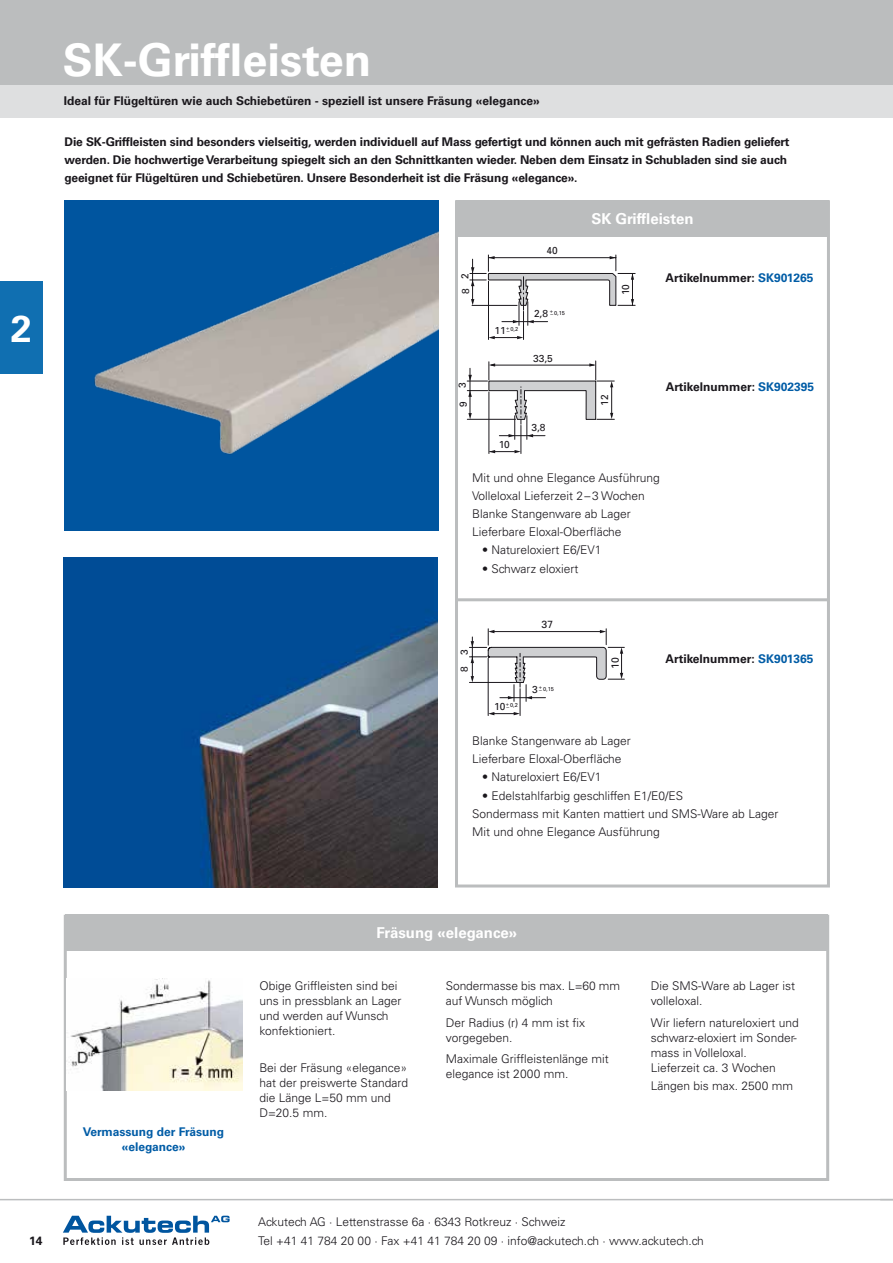
<style>
.page{position:relative;width:893px;height:1263px;background:#fff}
.page>*{position:absolute;margin:0;border:0;box-sizing:border-box;transform-origin:0 0}
.t1{font:700 45px "Univers LT Std";color:#fff}
.t2{font:700 37.5px "Univers LT Std";color:#fff}
.t3{font:700 15px "Univers LT Std";color:#fff}
.t4{font:300 12px/15px "Univers LT Std";color:#1a171c}
.t5{font:700 12px/18.1px "Univers LT Std";letter-spacing:-.01em;color:#1a171c}
.t6{font:700 12px/15px "Univers LT Std";color:#005ca6;text-align:center}
.t7{font:10.35px "Univers";color:#1a171c}
.t8{font:10.2px "Univers";color:#1a171c}
.t9{font:10.05px "Univers";color:#1a171b}
.t10{font:5.7px "Univers";color:#1a171c}
.s1{color:#005ca6}
</style>
<div class="page">
<div style="left:0;top:0;width:893px;height:85px;background:#bbbdbe"></div>
<hr style="left:0;top:1199px;width:893px;height:1px;background:#bbbdbe">
<svg style="left:63px;top:1216px;width:167px;height:29px"></svg>
<div style="left:0;top:85px;width:893px;height:33px;background:#dedfe0"></div>
<div style="left:64px;top:915px;width:765px;height:266px;border:3px solid #bbbdbe"></div>
<div style="left:455px;top:200px;width:375px;height:687px;border:3px solid #bbbdbe"></div>
<div style="left:456px;top:200px;width:373px;height:37px;background:#bbbdbe"></div>
<div style="left:0;top:282px;width:43px;height:92px;background:#106fb1"></div>
<img style="left:65px;top:200px;width:374px;height:330px">
<img style="left:64px;top:557px;width:374px;height:330px">
<div style="left:65px;top:915px;width:763px;height:36px;background:#bbbdbe"></div>
<img style="left:66px;top:979px;width:176px;height:111px">
<svg style="left:470px;top:255px;width:165px;height:84px"></svg>
<svg style="left:467px;top:361px;width:147px;height:92px"></svg>
<svg style="left:469px;top:629px;width:155px;height:86px"></svg>
<hr style="left:455px;top:598px;width:374px;height:3px;background:#bbbdbe">
<h1 class="t1" style="left:63px;top:34px;width:310px">SK-Griffleisten</h1>
<p class="t5" style="left:64px;top:92px;width:477px">Ideal für Flügeltüren wie auch Schiebetüren - speziell ist unsere Fräsung «elegance»</p>
<p class="t5" style="left:65px;top:133px;width:726px">Die SK-Griffleisten sind besonders vielseitig, werden individuell auf Mass gefertigt und können auch mit gefrästen Radien geliefert werden. Die hochwertige Verarbeitung spiegelt sich an den Schnittkanten wieder. Neben dem Einsatz in Schubladen sind sie auch geeignet für Flügeltüren und Schiebetüren. Unsere Besonderheit ist die Fräsung «elegance».</p>
<h2 class="t2" style="left:11px;top:306px;width:22px">2</h2>
<p class="t3" style="left:591px;top:210px;width:104px">SK Griffleisten</p>
<p class="t9" style="left:547px;top:244px;width:13px">40</p>
<p class="t9" style="left:459px;top:279px;width:7px;rotate:-90deg">2</p>
<p class="t5" style="left:666px;top:269px;width:149px">Artikelnummer: <span class="s1">SK901265</span></p>
<p class="t8" style="left:459px;top:294px;width:7px;rotate:-90deg">8</p>
<p class="t9" style="left:619px;top:295px;width:13px;rotate:-90deg">10</p>
<p class="t8" style="left:534px;top:307px;width:16px">2,8</p>
<p class="t10" style="left:550px;top:309px;width:16px">– 0,15</p>
<p class="t10" style="left:550px;top:308px;width:5px">+</p>
<p class="t8" style="left:494px;top:324px;width:13px">11</p>
<p class="t10" style="left:507px;top:326px;width:13px">– 0,2</p>
<p class="t10" style="left:506px;top:324px;width:5px">+</p>
<p class="t9" style="left:533px;top:352px;width:21px">33,5</p>
<p class="t9" style="left:456px;top:388px;width:7px;rotate:-90deg">3</p>
<p class="t5" style="left:666px;top:378px;width:150px">Artikelnummer: <span class="s1">SK902395</span></p>
<p class="t8" style="left:457px;top:407px;width:7px;rotate:-90deg">9</p>
<p class="t9" style="left:598px;top:406px;width:13px;rotate:-90deg">12</p>
<p class="t8" style="left:531px;top:421px;width:16px">3,8</p>
<p class="t8" style="left:499px;top:438px;width:13px">10</p>
<p class="t4" style="left:472px;top:468px;width:189px;line-height:18.1px">Mit und ohne Elegance Ausführung<br>Volleloxal Lieferzeit 2–3 Wochen<br>Blanke Stangenware ab Lager<br>Lieferbare Eloxal-Oberfläche</p>
<p class="t4" style="left:482px;top:543px;width:121px">• Natureloxiert E6/EV1</p>
<p class="t4" style="left:482px;top:561px;width:98px">• Schwarz eloxiert</p>
<p class="t8" style="left:458px;top:672px;width:25px;rotate:-90deg">8 3</p>
<p class="t7" style="left:542px;top:618px;width:13px">37</p>
<p class="t8" style="left:494px;top:700px;width:13px">10</p>
<p class="t10" style="left:506px;top:702px;width:13px">– 0,2</p>
<p class="t10" style="left:506px;top:700px;width:5px">+</p>
<p class="t8" style="left:532px;top:683px;width:7px">3</p>
<p class="t10" style="left:539px;top:685px;width:16px">– 0,15</p>
<p class="t10" style="left:539px;top:684px;width:5px">+</p>
<p class="t7" style="left:609px;top:669px;width:13px;rotate:-90deg">10</p>
<p class="t5" style="left:666px;top:650px;width:149px">Artikelnummer: <span class="s1">SK901365</span></p>
<p class="t4" style="left:472px;top:732px;width:160px;line-height:18.1px">Blanke Stangenware ab Lager<br>Lieferbare Eloxal-Oberfläche</p>
<p class="t4" style="left:482px;top:770px;width:121px">• Natureloxiert E6/EV1</p>
<p class="t4" style="left:472px;top:786px;width:308px;line-height:18.1px;text-indent:10px">• Edelstahlfarbig geschliffen E1/E0/ES<br>Sondermass mit Kanten mattiert und SMS-Ware ab Lager<br>Mit und ohne Elegance Ausführung</p>
<p class="t6" style="left:83px;top:1124px;width:143px">Vermassung der Fräsung «elegance»</p>
<p class="t3" style="left:376px;top:924px;width:142px">Fräsung «elegance»</p>
<p class="t4" style="left:259px;top:978px;width:144px">Obige Griffleisten sind bei uns in pressblank an Lager und werden auf Wunsch konfektioniert.</p>
<p class="t4" style="left:259px;top:1060px;width:150px">Bei der Fräsung «elegance» hat der preiswerte Standard die Länge L=50 mm und<br>D=20.5 mm.</p>
<p class="t4" style="left:446px;top:978px;width:176px">Sondermasse bis max. L=60 mm auf Wunsch möglich</p>
<p class="t4" style="left:446px;top:1015px;width:141px">Der Radius (r) 4 mm ist fix vorgegeben.</p>
<p class="t4" style="left:446px;top:1051px;width:164px">Maximale Griffleistenlänge mit elegance ist 2000 mm.</p>
<p class="t4" style="left:651px;top:978px;width:146px">Die SMS-Ware ab Lager ist volleloxal.</p>
<p class="t4" style="left:651px;top:1015px;width:149px">Wir liefern natureloxiert und schwarz-eloxiert im Sonder&shy;mass in Volleloxal.<br>Lieferzeit ca. 3 Wochen</p>
<p class="t4" style="left:651px;top:1078px;width:144px">Längen bis max. 2500 mm</p>
<p class="t4" style="left:258px;top:1215px;width:309px">Ackutech AG · Lettenstrasse 6a · 6343 Rotkreuz · Schweiz</p>
<p class="t5" style="left:29px;top:1231px;width:15px">14</p>
<p class="t4" style="left:258px;top:1233px;width:447px">Tel +41 41 784 20 00 · Fax +41 41 784 20 09 · info@ackutech.ch · www.ackutech.ch</p>
</div>
